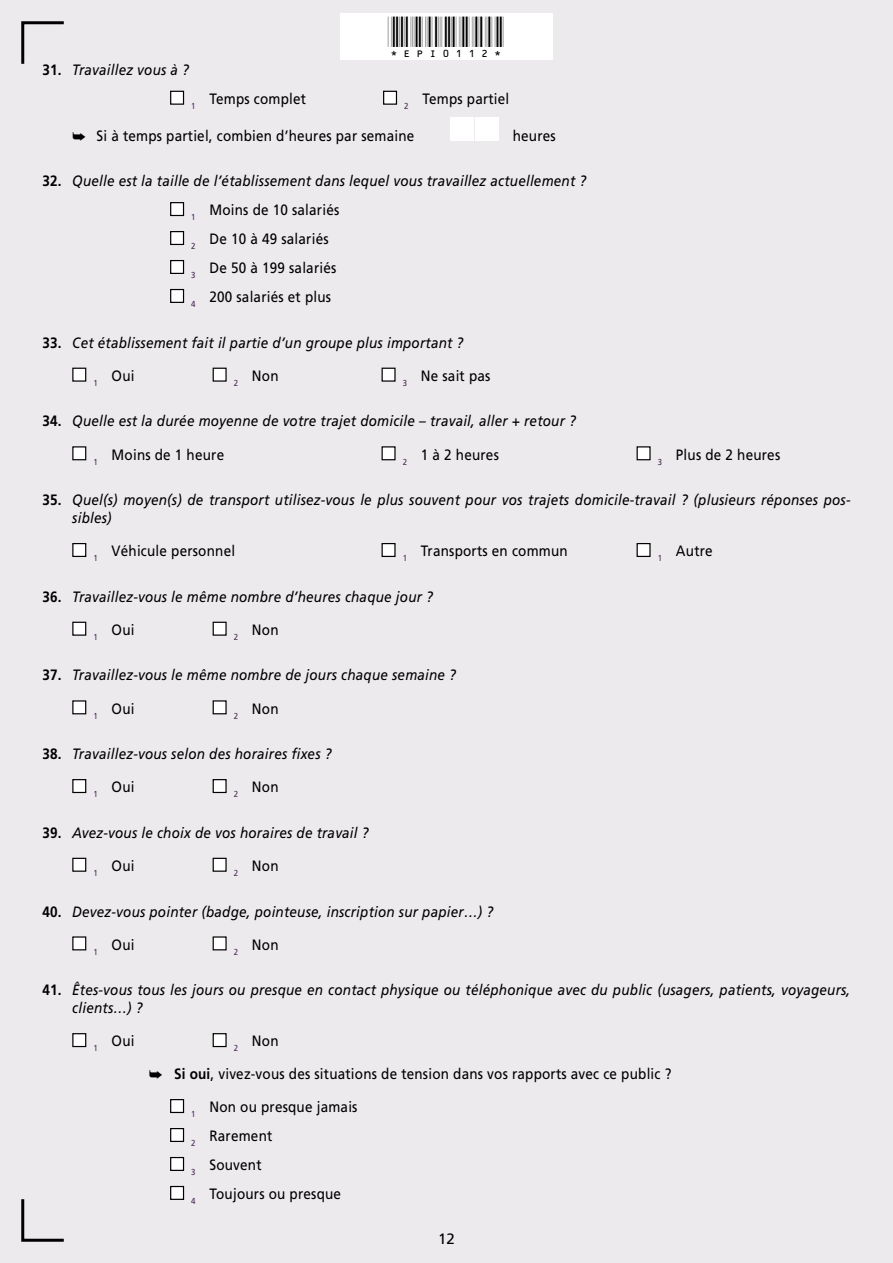
<style>
.page{position:relative;width:893px;height:1263px;background:#edeaee}
.page>*{position:absolute;margin:0;border:0;box-sizing:border-box;transform-origin:0 0}
.t1{font:40.5px "C39 Hr P24 Dh Tt";color:#000}
.t2{font:italic 15px/29px "Frutiger";letter-spacing:.015em;color:#000;scale:.9 1}
.t3{font:15px/29px "Frutiger";letter-spacing:.015em;color:#000;scale:.9 1}
.t4{font:15px "Frutiger";letter-spacing:.015em;color:#000}
.s1{font-weight:700;font-style:normal}
.s2{font-style:normal}
.s3{font-weight:700}
</style>
<div class="page">
<svg style="left:21px;top:21px;width:43px;height:43px"></svg>
<svg style="left:21px;top:1199px;width:43px;height:43px"></svg>
<div style="left:340px;top:13px;width:213px;height:47px;background:#fff"></div>
<svg style="left:170px;top:90px;width:15px;height:15px"></svg>
<svg style="left:383px;top:90px;width:15px;height:15px"></svg>
<div style="left:450px;top:117px;width:23px;height:24px;background:#fff"></div>
<div style="left:475px;top:117px;width:24px;height:24px;background:#fff"></div>
<svg style="left:170px;top:202px;width:15px;height:15px"></svg>
<svg style="left:170px;top:231px;width:15px;height:15px"></svg>
<svg style="left:170px;top:260px;width:15px;height:14px"></svg>
<svg style="left:170px;top:288px;width:15px;height:15px"></svg>
<svg style="left:72px;top:367px;width:15px;height:15px"></svg>
<svg style="left:212px;top:367px;width:15px;height:15px"></svg>
<svg style="left:381px;top:367px;width:15px;height:15px"></svg>
<svg style="left:72px;top:446px;width:15px;height:15px"></svg>
<svg style="left:381px;top:446px;width:15px;height:15px"></svg>
<svg style="left:636px;top:446px;width:15px;height:15px"></svg>
<svg style="left:72px;top:543px;width:15px;height:14px"></svg>
<svg style="left:381px;top:543px;width:15px;height:14px"></svg>
<svg style="left:636px;top:543px;width:15px;height:14px"></svg>
<svg style="left:72px;top:621px;width:15px;height:15px"></svg>
<svg style="left:212px;top:621px;width:15px;height:15px"></svg>
<svg style="left:72px;top:700px;width:15px;height:15px"></svg>
<svg style="left:212px;top:700px;width:15px;height:15px"></svg>
<svg style="left:72px;top:779px;width:15px;height:15px"></svg>
<svg style="left:212px;top:779px;width:15px;height:15px"></svg>
<svg style="left:72px;top:857px;width:15px;height:15px"></svg>
<svg style="left:212px;top:857px;width:15px;height:15px"></svg>
<svg style="left:72px;top:936px;width:15px;height:15px"></svg>
<svg style="left:212px;top:936px;width:15px;height:15px"></svg>
<svg style="left:72px;top:1033px;width:15px;height:15px"></svg>
<svg style="left:212px;top:1033px;width:15px;height:15px"></svg>
<svg style="left:170px;top:1099px;width:15px;height:15px"></svg>
<svg style="left:170px;top:1128px;width:15px;height:14px"></svg>
<svg style="left:170px;top:1156px;width:15px;height:15px"></svg>
<svg style="left:170px;top:1185px;width:15px;height:15px"></svg>
<p class="t2" style="left:43px;top:55px;width:164px"><span class="s1">31.</span> Travaillez vous à ?</p>
<h1 class="t1" style="left:388px;top:17px;width:118px">*epi0112*</h1>
<p class="t3" style="left:191px;top:84px;width:129px"><sub>1</sub> Temps complet</p>
<p class="t3" style="left:404px;top:84px;width:118px"><sub>2</sub> Temps partiel</p>
<p class="t3" style="left:97px;top:121px;width:355px">Si à temps partiel, combien d’heures par semaine</p>
<p class="t3" style="left:513px;top:121px;width:49px">heures</p>
<p class="t2" style="left:191px;top:167px;width:440px;text-indent:-149px"><span class="s1">32.</span> Quelle est la taille de l’établissement dans lequel vous travaillez actuellement ?<br><sub>1</sub> <span class="s2">Moins de 10 salariés<br></span><sub>2</sub> <span class="s2">De 10 à 49 salariés<br></span><sub>3</sub> <span class="s2">De 50 à 199 salariés<br></span><sub>4</sub> <span class="s2">200 salariés et plus</span></p>
<p class="t2" style="left:43px;top:328px;width:469px"><span class="s1">33.</span> Cet établissement fait il partie d’un groupe plus important ?</p>
<p class="t3" style="left:93px;top:361px;width:47px"><sub>1</sub> Oui</p>
<p class="t3" style="left:234px;top:361px;width:51px"><sub>2</sub> Non</p>
<p class="t3" style="left:403px;top:361px;width:99px"><sub>3</sub> Ne sait pas</p>
<p class="t2" style="left:43px;top:407px;width:594px"><span class="s1">34.</span> Quelle est la durée moyenne de votre trajet domicile – travail, aller + retour ?</p>
<p class="t3" style="left:93px;top:440px;width:147px"><sub>1</sub> Moins de 1 heure</p>
<p class="t3" style="left:403px;top:440px;width:108px"><sub>2</sub> 1 à 2 heures</p>
<p class="t3" style="left:658px;top:440px;width:138px"><sub>3</sub> Plus de 2 heures</p>
<p class="t2" style="left:72px;top:491px;width:866px;line-height:18px;text-indent:-30px"><span class="s1">35.</span> Quel(s) moyen(s) de transport utilisez-vous le plus souvent pour vos trajets domicile-travail ? (plusieurs réponses pos&shy;sibles)</p>
<p class="t3" style="left:93px;top:537px;width:159px"><sub>1</sub> Véhicule personnel</p>
<p class="t3" style="left:403px;top:537px;width:185px"><sub>1</sub> Transports en commun</p>
<p class="t3" style="left:658px;top:537px;width:63px"><sub>1</sub> Autre</p>
<p class="t2" style="left:43px;top:582px;width:435px"><span class="s1">36.</span> Travaillez-vous le même nombre d’heures chaque jour ?</p>
<p class="t3" style="left:93px;top:615px;width:47px"><sub>1</sub> Oui</p>
<p class="t3" style="left:234px;top:615px;width:51px"><sub>2</sub> Non</p>
<p class="t2" style="left:43px;top:661px;width:461px"><span class="s1">37.</span> Travaillez-vous le même nombre de jours chaque semaine ?</p>
<p class="t3" style="left:93px;top:694px;width:47px"><sub>1</sub> Oui</p>
<p class="t3" style="left:234px;top:694px;width:51px"><sub>2</sub> Non</p>
<p class="t2" style="left:43px;top:739px;width:323px"><span class="s1">38.</span> Travaillez-vous selon des horaires fixes ?</p>
<p class="t3" style="left:93px;top:773px;width:47px"><sub>1</sub> Oui</p>
<p class="t3" style="left:234px;top:773px;width:51px"><sub>2</sub> Non</p>
<p class="t2" style="left:43px;top:818px;width:364px"><span class="s1">39.</span> Avez-vous le choix de vos horaires de travail ?</p>
<p class="t3" style="left:93px;top:851px;width:47px"><sub>1</sub> Oui</p>
<p class="t3" style="left:234px;top:851px;width:51px"><sub>2</sub> Non</p>
<p class="t2" style="left:43px;top:897px;width:502px"><span class="s1">40.</span> Devez-vous pointer (badge, pointeuse, inscription sur papier…) ?</p>
<p class="t3" style="left:93px;top:930px;width:47px"><sub>1</sub> Oui</p>
<p class="t3" style="left:234px;top:930px;width:51px"><sub>2</sub> Non</p>
<p class="t2" style="left:72px;top:981px;width:866px;line-height:18px;text-indent:-30px"><span class="s1">41.</span> Êtes-vous tous les jours ou presque en contact physique ou téléphonique avec du public (usagers, patients, voyageurs, clients…) ?</p>
<p class="t3" style="left:93px;top:1027px;width:47px"><sub>1</sub> Oui</p>
<p class="t3" style="left:174px;top:1025px;width:554px;line-height:32.7px;text-indent:60px"><sub>2</sub> Non<br><span class="s3">Si oui</span>, vivez-vous des situations de tension dans vos rapports avec ce public ?</p>
<p class="t3" style="left:191px;top:1093px;width:186px"><sub>1</sub> Non ou presque jamais<br><sub>2</sub> Rarement<br><sub>3</sub> Souvent<br><sub>4</sub> Toujours ou presque</p>
<p class="t4" style="left:426px;top:1230px;width:27px">1 2</p>
<p class="t4" style="left:438px;top:1230px;width:18px">12</p>
</div>
